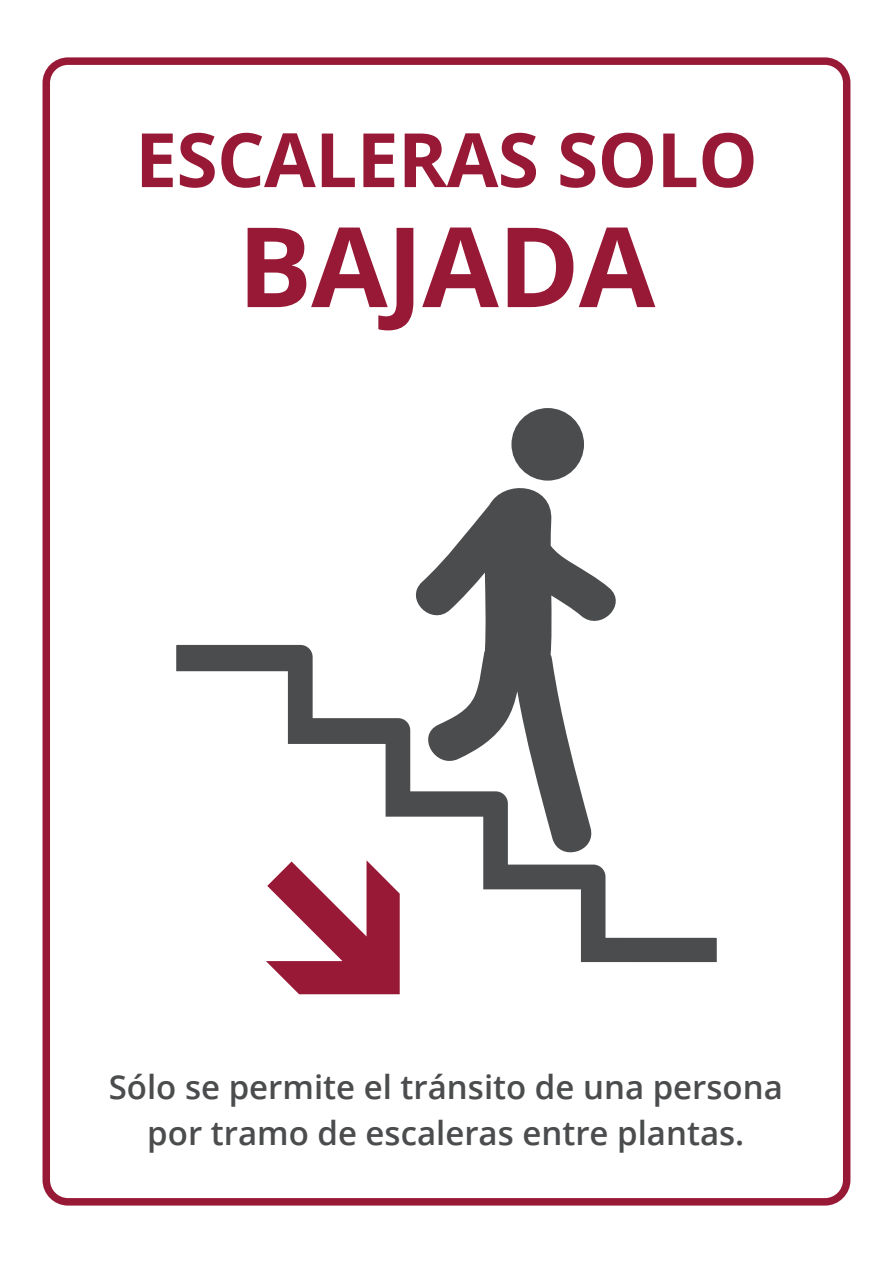
<style>
.page{position:relative;width:893px;height:1263px;background:#fff}
.page>*{position:absolute;margin:0;border:0;box-sizing:border-box;transform-origin:0 0}
.t1{font:700 111px "Open Sans";letter-spacing:-.01em;color:#981936}
.t2{font:700 75px "Open Sans";letter-spacing:-.01em;color:#981936}
.t3{font:600 33px/45.6px "Open Sans";color:#4b4c4d;text-align:center}
</style>
<div class="page">
<div style="left:43px;top:57px;width:807px;height:1148px;border:8px solid #981936;border-radius:22px"></div>
<svg style="left:176px;top:645px;width:541px;height:317px"></svg>
<svg style="left:266px;top:860px;width:134px;height:134px"></svg>
<svg style="left:403px;top:408px;width:226px;height:455px"></svg>
<h2 class="t2" style="left:135px;top:107px;width:624px">ESCALERAS SOLO</h2>
<h1 class="t1" style="left:238px;top:188px;width:419px">BAJADA</h1>
<p class="t3" style="left:109px;top:1063px;width:675px">Sólo se permite el tránsito de una persona por tramo de escaleras entre plantas.</p>
</div>
